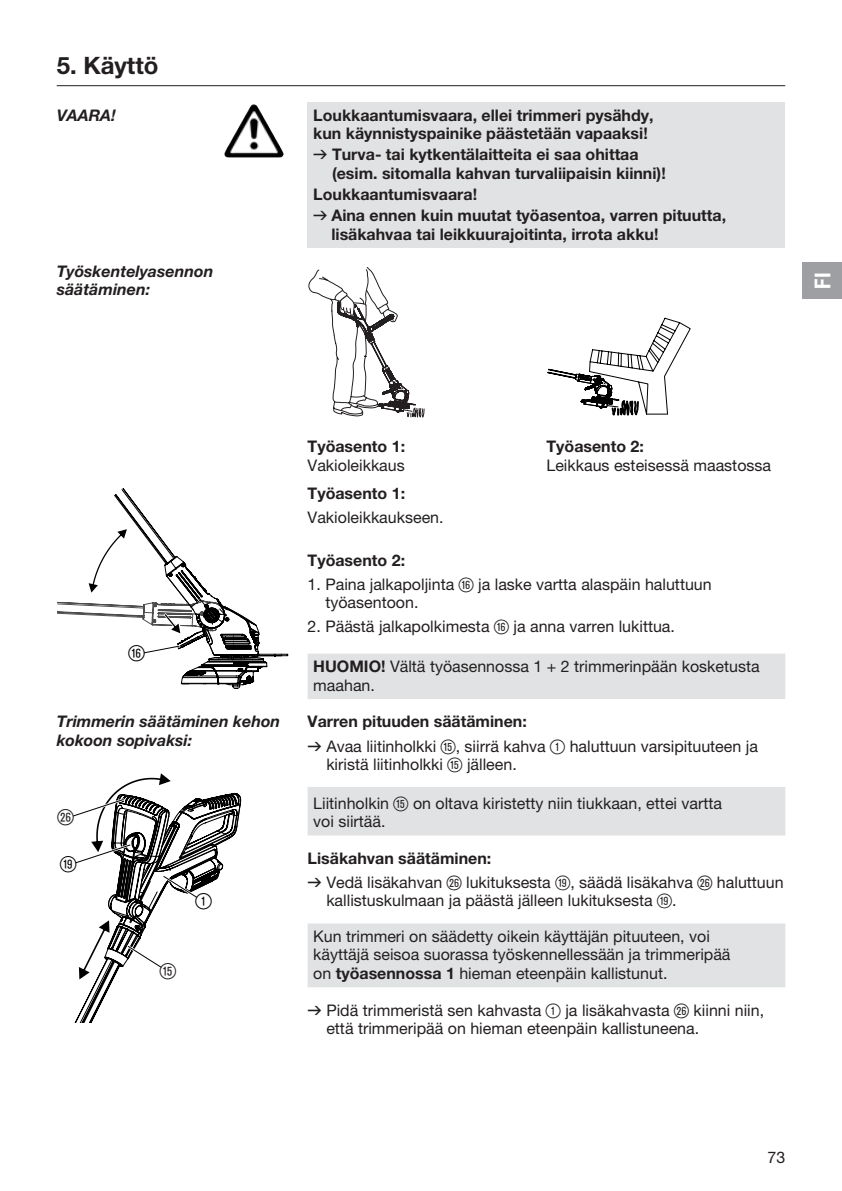
<style>
.page{position:relative;width:842px;height:1191px;background:#fff}
.page>*{position:absolute;margin:0;border:0;box-sizing:border-box;transform-origin:0 0}
.t1{font:700 24px "GARDENA Pro";color:#231f20}
.t2{font:22px "Ziffernim Kreisund Quadrat BQ";color:#000}
.t3{font:22px "Ziffernim Kreisund Quadrat BQ";color:#231f20}
.t4{font:22px "GARDENA Pro Bo Cond";color:#fff}
.t5{font:16px/18.4px "GARDENA Pro";color:#231f20}
.t6{font:700 16px/18.4px "GARDENA Pro";color:#231f20}
.t7{font:italic 700 16px/18.4px "GARDENA Pro";color:#231f20}
.s1{font-family:"Formdruck";font-weight:400}
.s2{font-family:"Ziffernim Kreisund Quadrat BQ";font-size:20px}
.s3{font-weight:700}
.s4{font-family:"Formdruck"}
</style>
<div class="page">
<div style="left:308px;top:102px;width:477px;height:146px;background:#e1e2e4"></div>
<hr style="left:57px;top:85px;width:728px;height:1px;background:#231f20">
<img style="left:226px;top:104px;width:27px;height:45px">
<svg style="left:308px;top:267px;width:117px;height:151px"></svg>
<svg style="left:547px;top:317px;width:144px;height:99px"></svg>
<svg style="left:308px;top:653px;width:477px;height:334px"></svg>
<svg style="left:57px;top:488px;width:232px;height:201px"></svg>
<svg style="left:73px;top:773px;width:168px;height:249px"></svg>
<div style="left:802px;top:262px;width:40px;height:37px;background:#9d9fa2"></div>
<h1 class="t1" style="left:57px;top:50px;width:103px">5. Käyttö</h1>
<p class="t7" style="left:57px;top:105px;width:61px">VAARA!</p>
<p class="t6" style="left:313px;top:105px;width:342px">Loukkaantumisvaara, ellei trimmeri pysähdy, kun käynnistyspainike päästetään vapaaksi!</p>
<p class="t6" style="left:332px;top:145px;width:335px;text-indent:-19px"><span class="s1">v</span> Turva- tai kytkentälaitteita ei saa ohittaa (esim. sitomalla kahvan turvaliipaisin kiinni)!</p>
<p class="t6" style="left:313px;top:183px;width:414px;line-height:21.2px">Loukkaantumisvaara!<br><span class="s1">v</span> Aina ennen kuin muutat työasentoa, varren pituutta,</p>
<p class="t6" style="left:331px;top:224px;width:329px">lisäkahvaa tai leikkuurajoitinta, irrota akku!</p>
<p class="t7" style="left:57px;top:261px;width:158px">Työskentelyasennon säätäminen:</p>
<h2 class="t4" style="left:809px;top:289px;width:17px;rotate:-90deg">FI</h2>
<h2 class="t2" style="left:129px;top:640px;width:18px">Z</h2>
<p class="t7" style="left:57px;top:712px;width:225px">Trimmerin säätäminen kehon kokoon sopivaksi:</p>
<h2 class="t3" style="left:57px;top:804px;width:18px">H</h2>
<h2 class="t2" style="left:60px;top:851px;width:18px">O</h2>
<h2 class="t2" style="left:195px;top:889px;width:18px">1</h2>
<h2 class="t3" style="left:160px;top:959px;width:18px">T</h2>
<p class="t6" style="left:308px;top:437px;width:99px">Työasento 1:</p>
<p class="t5" style="left:308px;top:456px;width:99px">Vakioleikkaus</p>
<p class="t6" style="left:546px;top:437px;width:99px">Työasento 2:</p>
<p class="t5" style="left:546px;top:456px;width:226px">Leikkaus esteisessä maastossa</p>
<p class="t6" style="left:308px;top:484px;width:99px">Työasento 1:</p>
<p class="t5" style="left:308px;top:508px;width:138px">Vakioleikkaukseen.</p>
<p class="t6" style="left:308px;top:550px;width:99px">Työasento 2:</p>
<p class="t5" style="left:325px;top:575px;width:388px;text-indent:-18px">1. Paina jalkapoljinta <span class="s2">Z</span> ja laske vartta alaspäin haluttuun työasentoon.</p>
<p class="t5" style="left:308px;top:617px;width:369px">2. Päästä jalkapolkimesta <span class="s2">Z</span> ja anna varren lukittua.</p>
<p class="t5" style="left:313px;top:657px;width:448px"><span class="s3">HUOMIO!</span> Vältä työasennossa 1 + 2 trimmerinpään kosketusta maahan.</p>
<p class="t5" style="left:308px;top:709px;width:452px;line-height:24px"><span class="s3">Varren pituuden säätäminen:<br></span><span class="s4">v</span> Avaa liitinholkki <span class="s2">T</span>, siirrä kahva <span class="s2">1</span> haluttuun varsipituuteen ja</p>
<p class="t5" style="left:326px;top:755px;width:192px">kiristä liitinholkki <span class="s2">T</span> jälleen.</p>
<p class="t5" style="left:313px;top:793px;width:410px">Liitinholkin <span class="s2">T</span> on oltava kiristetty niin tiukkaan, ettei vartta voi siirtää.</p>
<p class="t5" style="left:308px;top:846px;width:478px;line-height:24px"><span class="s3">Lisäkahvan säätäminen:<br></span><span class="s4">v</span> Vedä lisäkahvan <span class="s2">H</span> lukituksesta <span class="s2">O</span>, säädä lisäkahva <span class="s2">H</span> haluttuun</p>
<p class="t5" style="left:326px;top:891px;width:352px">kallistuskulmaan ja päästä jälleen lukituksesta <span class="s2">O</span>.</p>
<p class="t5" style="left:313px;top:927px;width:419px">Kun trimmeri on säädetty oikein käyttäjän pituuteen, voi käyttäjä seisoa suorassa työskennellessään ja trimmeripää on <span class="s3">työasennossa 1</span> hieman eteenpäin kallistunut.</p>
<p class="t5" style="left:326px;top:1001px;width:439px;text-indent:-19px"><span class="s4">v</span> Pidä trimmeristä sen kahvasta <span class="s2">1</span> ja lisäkahvasta <span class="s2">H</span> kiinni niin, että trimmeripää on hieman eteenpäin kallistuneena.</p>
<p class="t5" style="left:767px;top:1147px;width:19px">73</p>
</div>
